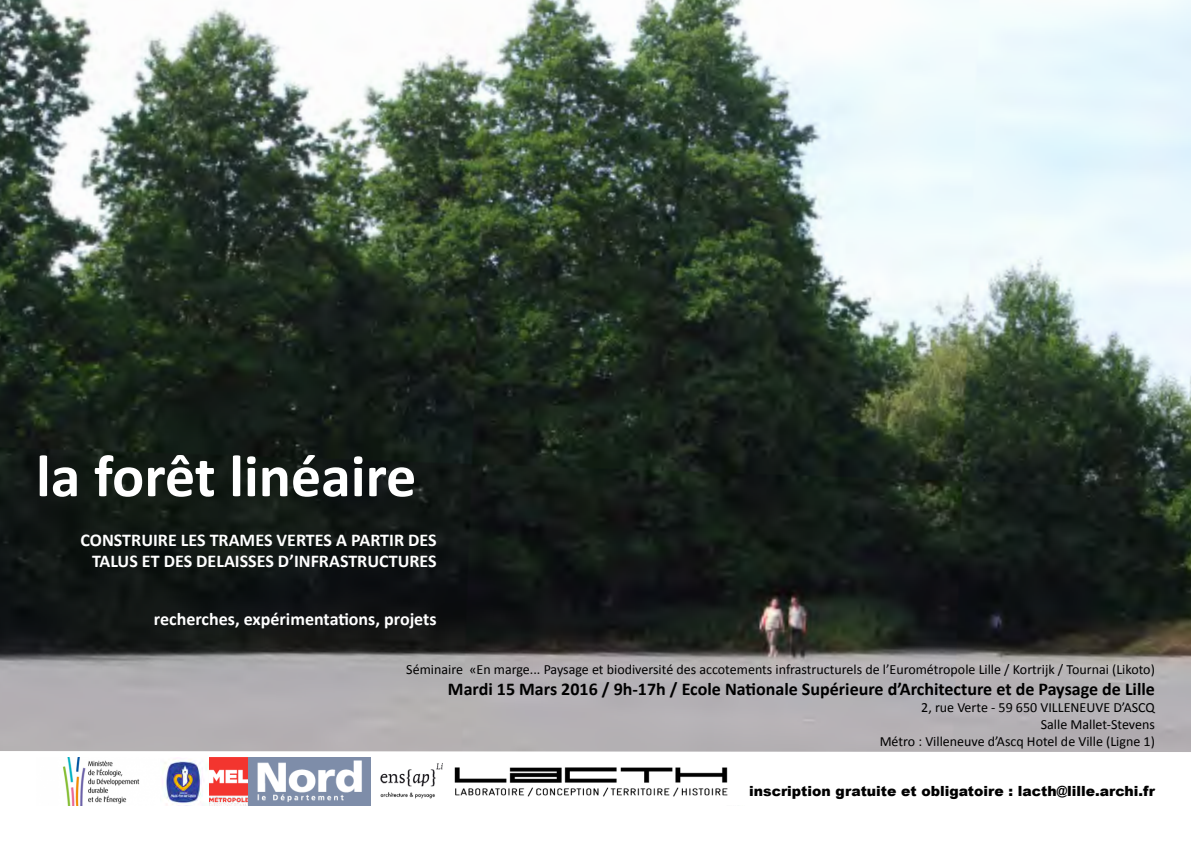
<style>
.page{position:relative;width:1191px;height:842px;background:#fff}
.page>*{position:absolute;margin:0;border:0;box-sizing:border-box;transform-origin:0 0}
.t1{font:700 60px "Calibri";color:#fff}
.t2{font:700 18px "Calibri";color:#fff}
.t3{font:700 18px "Calibri";color:#000}
.t4{font:14px "Calibri";color:#000}
.t5{font:900 14px "Arial";color:#000}
</style>
<div class="page">
<img style="left:0;top:0;width:1191px;height:752px">
<img style="left:380px;top:763px;width:63px;height:36px">
<img style="left:454px;top:767px;width:274px;height:30px">
<img style="left:62px;top:758px;width:308px;height:48px">
<p class="t1" style="left:36px;top:438px;width:382px">la forêt linéaire</p>
<p class="t2" style="left:80px;top:528px;width:358px">CONSTRUIRE LES TRAMES VERTES A PARTIR DES</p>
<p class="t2" style="left:92px;top:550px;width:346px">TALUS ET DES DELAISSES D’INFRASTRUCTURES</p>
<p class="t2" style="left:154px;top:607px;width:284px">recherches, expérimentations, projets</p>
<p class="t4" style="left:406px;top:660px;width:750px">Séminaire «En marge... Paysage et biodiversité des accotements infrastructurels de l’Eurométropole Lille / Kortrijk / Tournai (Likoto)</p>
<p class="t3" style="left:448px;top:678px;width:708px">Mardi 15 Mars 2016 / 9h-17h / Ecole Nationale Supérieure d’Architecture et de Paysage de Lille</p>
<p class="t4" style="left:921px;top:699px;width:235px">2, rue Verte - 59 650 VILLENEUVE D’ASCQ</p>
<p class="t4" style="left:1040px;top:716px;width:116px">Salle Mallet-Stevens</p>
<p class="t4" style="left:879px;top:732px;width:277px">Métro : Villeneuve d’Ascq Hotel de Ville (Ligne 1)</p>
<p class="t5" style="left:749px;top:781px;width:407px">inscription gratuite et obligatoire : lacth@lille.archi.fr</p>
</div>
